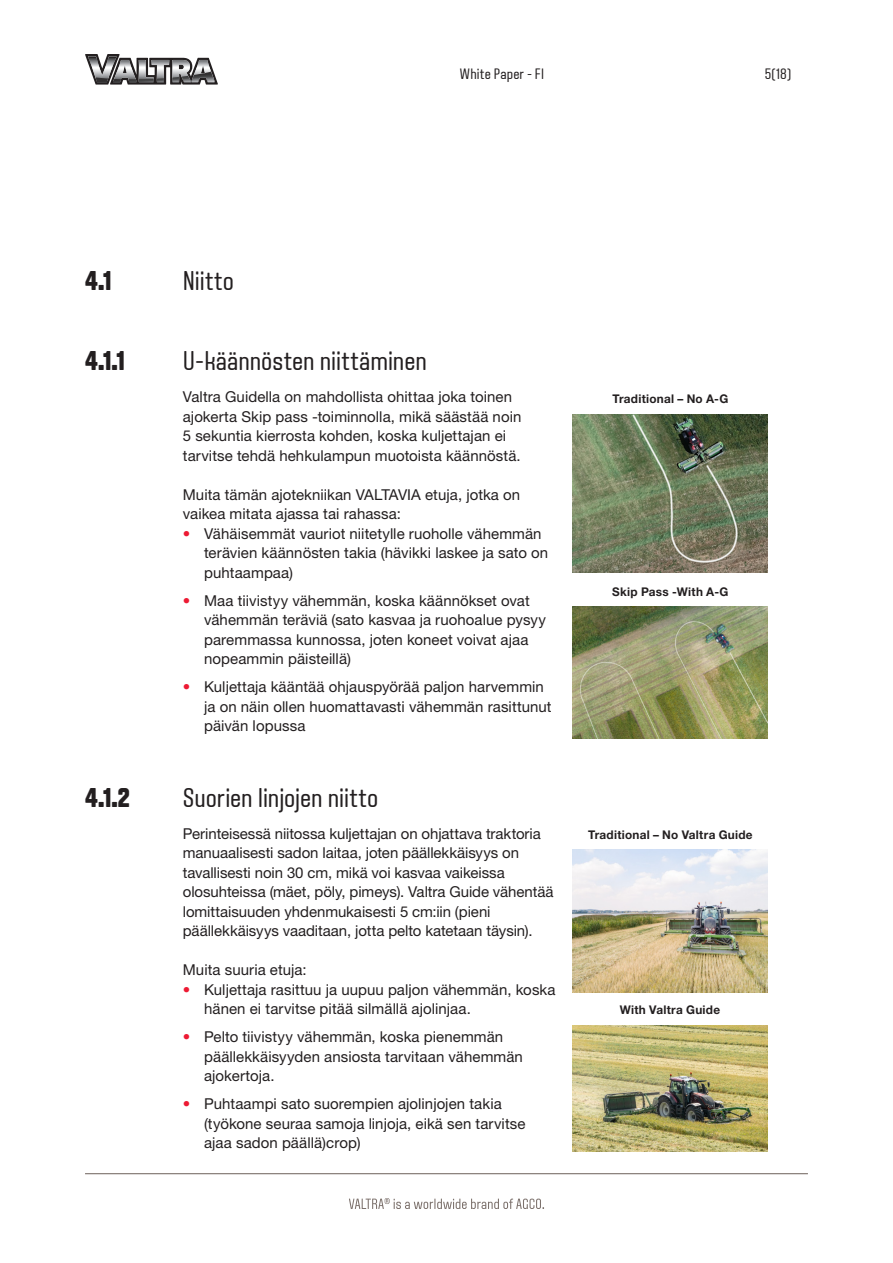
<style>
.page{position:relative;width:893px;height:1263px;background:#fff}
.page>*{position:absolute;margin:0;border:0;box-sizing:border-box;transform-origin:0 0}
.WP_väliotsikko_norma{font:27px "VALTRA Aveny T";letter-spacing:-.005em;color:#231f20}
.WP_väliotsikko_all_c{font:800 27px "VALTRA Aveny T";color:#231f20}
.WP_body_text{font:15px/19.5px "Helvetica Neue LT Std";letter-spacing:.005em;color:#231f20}
.t1{font:15px "VALTRA Aveny T";letter-spacing:.015em;color:#231f20}
.WP_kuvateksti{font:700 12px "Helvetica Neue LT Std";letter-spacing:.025em;color:#231f20}
.s1{font-weight:700;color:#ed1a33}
</style>
<div class="page">
<svg style="left:349px;top:1198px;width:195px;height:11px"></svg>
<hr style="left:85px;top:1173px;width:723px;height:1px;background:#7d726d">
<svg style="left:85px;top:54px;width:133px;height:31px"></svg>
<img style="left:572px;top:849px;width:195px;height:143px">
<img style="left:572px;top:1025px;width:195px;height:126px">
<img style="left:573px;top:414px;width:195px;height:158px">
<img style="left:573px;top:607px;width:195px;height:131px">
<p class="t1" style="left:460px;top:64px;width:86px">White Paper - FI</p>
<p class="t1" style="left:765px;top:64px;width:28px">5(18)</p>
<p class="WP_väliotsikko_all_c" style="left:85px;top:263px;width:28px">4.1</p>
<p class="WP_väliotsikko_norma" style="left:183px;top:264px;width:53px">Niitto</p>
<p class="WP_väliotsikko_all_c" style="left:85px;top:343px;width:41px">4.1.1</p>
<p class="WP_väliotsikko_norma" style="left:183px;top:343px;width:246px">U-käännösten niittäminen</p>
<p class="WP_body_text" style="left:183px;top:387px;width:340px">Valtra Guidella on mahdollista ohittaa joka toinen ajokerta Skip pass -toiminnolla, mikä säästää noin 5 sekuntia kierrosta kohden, koska kuljettajan ei tarvitse tehdä hehkulampun muotoista käännöstä.</p>
<p class="WP_body_text" style="left:183px;top:484px;width:339px">Muita tämän ajotekniikan VALTAVIA etuja, jotka on vaikea mitata ajassa tai rahassa:</p>
<p class="WP_body_text" style="left:204px;top:523px;width:346px;text-indent:-21px"><span class="s1">•</span> Vähäisemmät vauriot niitetylle ruoholle vähemmän terävien käännösten takia (hävikki laskee ja sato on puhtaampaa)</p>
<p class="WP_body_text" style="left:204px;top:590px;width:343px;text-indent:-21px"><span class="s1">•</span> Maa tiivistyy vähemmän, koska käännökset ovat vähemmän teräviä (sato kasvaa ja ruohoalue pysyy paremmassa kunnossa, joten koneet voivat ajaa nopeammin päisteillä)</p>
<p class="WP_body_text" style="left:204px;top:677px;width:349px;text-indent:-21px"><span class="s1">•</span> Kuljettaja kääntää ohjauspyörää paljon harvemmin ja on näin ollen huomattavasti vähemmän rasittunut päivän lopussa</p>
<p class="WP_kuvateksti" style="left:612px;top:392px;width:117px">Traditional – No A-G</p>
<p class="WP_kuvateksti" style="left:612px;top:584px;width:118px">Skip Pass -With A-G</p>
<p class="WP_väliotsikko_all_c" style="left:85px;top:780px;width:46px">4.1.2</p>
<p class="WP_väliotsikko_norma" style="left:183px;top:780px;width:197px">Suorien linjojen niitto</p>
<p class="WP_body_text" style="left:183px;top:824px;width:372px">Perinteisessä niitossa kuljettajan on ohjattava traktoria manuaalisesti sadon laitaa, joten päällekkäisyys on tavallisesti noin 30 cm, mikä voi kasvaa vaikeissa olosuhteissa (mäet, pöly, pimeys). Valtra Guide vähentää lomittaisuuden yhdenmukaisesti 5 cm:iin (pieni päällekkäisyys vaaditaan, jotta pelto katetaan täysin).</p>
<p class="WP_body_text" style="left:183px;top:960px;width:125px">Muita suuria etuja:</p>
<p class="WP_body_text" style="left:204px;top:980px;width:353px;text-indent:-21px"><span class="s1">•</span> Kuljettaja rasittuu ja uupuu paljon vähemmän, koska hänen ei tarvitse pitää silmällä ajolinjaa.</p>
<p class="WP_body_text" style="left:204px;top:1027px;width:320px;text-indent:-21px"><span class="s1">•</span> Pelto tiivistyy vähemmän, koska pienemmän päällekkäisyyden ansiosta tarvitaan vähemmän ajokertoja.</p>
<p class="WP_body_text" style="left:204px;top:1094px;width:323px;text-indent:-21px"><span class="s1">•</span> Puhtaampi sato suorempien ajolinjojen takia (työkone seuraa samoja linjoja, eikä sen tarvitse ajaa sadon päällä)crop)</p>
<p class="WP_kuvateksti" style="left:588px;top:827px;width:166px">Traditional – No Valtra Guide</p>
<p class="WP_kuvateksti" style="left:620px;top:1003px;width:102px">With Valtra Guide</p>
</div>
